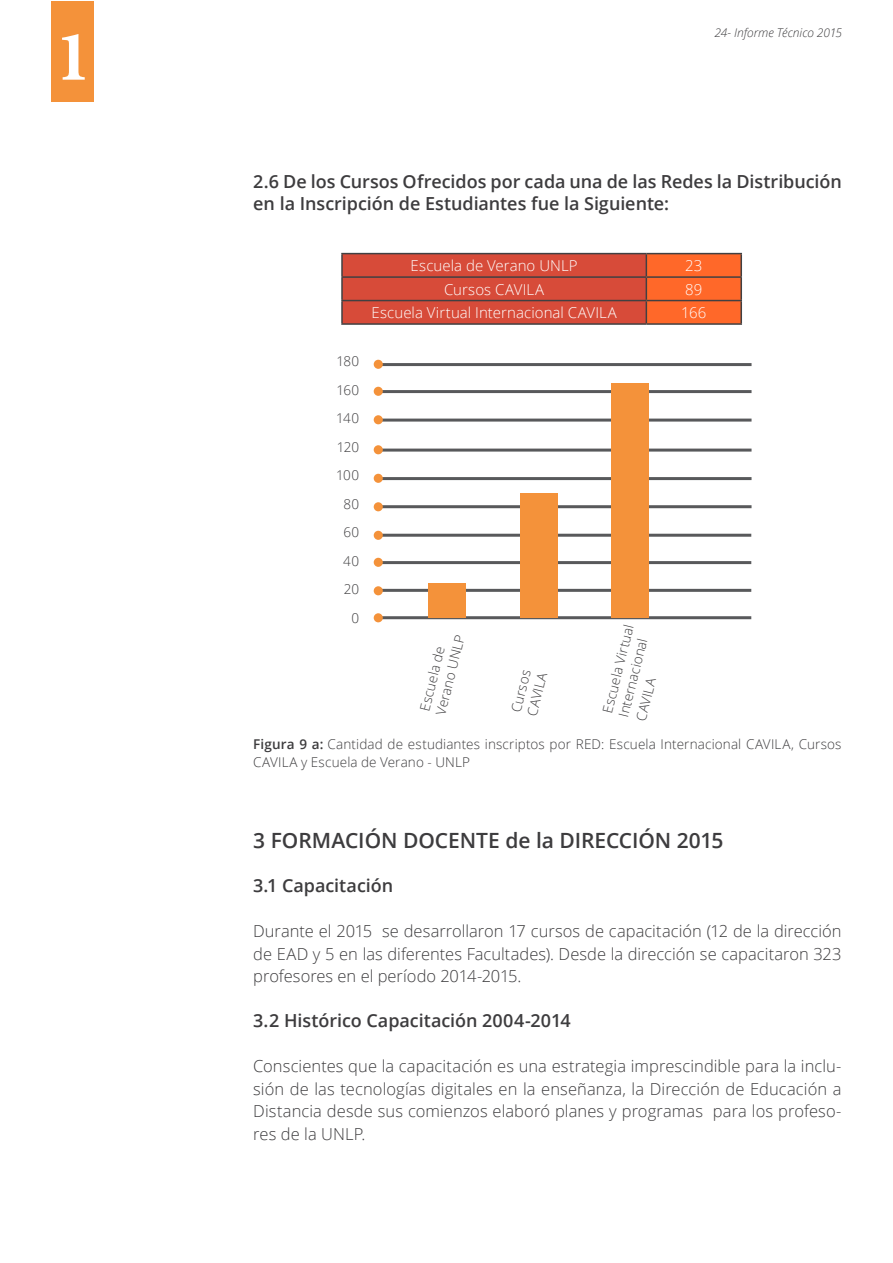
<style>
.page{position:relative;width:893px;height:1263px;background:#fff}
.page>*{position:absolute;margin:0;border:0;box-sizing:border-box;transform-origin:0 0}
.t1{font:700 72px "Minion Pro";color:#fff}
.t2{font:600 21px "Open Sans";letter-spacing:-.005em;color:#3d3c3e}
.t3{font:600 18px/21.6px "Open Sans";color:#3d3c3e}
.t4{font:300 16.5px/22.5px "Open Sans";letter-spacing:.005em;color:#3d3c3e;text-align:justify}
.t5{font:300 15px "Open Sans";letter-spacing:.005em;color:#fff}
.t6{font:300 13.5px/28.5px "Open Sans";letter-spacing:.01em;color:#3d3c3e}
.t7{font:italic 300 12px "Open Sans";color:#3d3c3e}
.s1{font-weight:600}
</style>
<div class="page">
<hr style="left:378px;top:616px;width:373px;height:3px;background:#58595b">
<hr style="left:378px;top:589px;width:373px;height:3px;background:#58595b">
<hr style="left:378px;top:561px;width:373px;height:3px;background:#58595b">
<hr style="left:378px;top:534px;width:373px;height:3px;background:#58595b">
<hr style="left:378px;top:505px;width:373px;height:3px;background:#58595b">
<div style="left:428px;top:583px;width:38px;height:35px;background:#f4923a"></div>
<div style="left:374px;top:613px;width:9px;height:9px;background:#f4923a;border-radius:50%"></div>
<div style="left:374px;top:586px;width:9px;height:9px;background:#f4923a;border-radius:50%"></div>
<div style="left:374px;top:558px;width:9px;height:9px;background:#f4923a;border-radius:50%"></div>
<div style="left:374px;top:531px;width:9px;height:9px;background:#f4923a;border-radius:50%"></div>
<div style="left:374px;top:502px;width:9px;height:9px;background:#f4923a;border-radius:50%"></div>
<hr style="left:378px;top:477px;width:373px;height:3px;background:#58595b">
<div style="left:374px;top:474px;width:9px;height:9px;background:#f4923a;border-radius:50%"></div>
<hr style="left:378px;top:449px;width:373px;height:3px;background:#58595b">
<div style="left:374px;top:445px;width:9px;height:9px;background:#f4923a;border-radius:50%"></div>
<hr style="left:378px;top:419px;width:373px;height:3px;background:#58595b">
<div style="left:374px;top:415px;width:9px;height:9px;background:#f4923a;border-radius:50%"></div>
<hr style="left:378px;top:390px;width:373px;height:3px;background:#58595b">
<div style="left:374px;top:387px;width:9px;height:9px;background:#f4923a;border-radius:50%"></div>
<hr style="left:378px;top:363px;width:373px;height:3px;background:#58595b">
<div style="left:374px;top:360px;width:9px;height:9px;background:#f4923a;border-radius:50%"></div>
<div style="left:520px;top:493px;width:37px;height:125px;background:#f4923a"></div>
<div style="left:611px;top:383px;width:38px;height:235px;background:#f4923a"></div>
<hr style="left:341px;top:253px;width:305px;height:1px;background:#414042">
<hr style="left:341px;top:254px;width:2px;height:22px;background:#414042">
<hr style="left:646px;top:253px;width:96px;height:1px;background:#414042">
<hr style="left:740px;top:254px;width:2px;height:22px;background:#414042">
<hr style="left:341px;top:301px;width:2px;height:22px;background:#414042">
<hr style="left:740px;top:301px;width:2px;height:22px;background:#414042">
<hr style="left:341px;top:323px;width:305px;height:2px;background:#414042">
<hr style="left:646px;top:323px;width:96px;height:2px;background:#414042">
<hr style="left:341px;top:276px;width:305px;height:2px;background:#414042">
<hr style="left:341px;top:278px;width:2px;height:22px;background:#414042">
<hr style="left:646px;top:276px;width:96px;height:2px;background:#414042">
<svg style="left:342px;top:254px;width:399px;height:70px;background:#d75035"></svg>
<hr style="left:740px;top:278px;width:2px;height:22px;background:#414042">
<hr style="left:341px;top:300px;width:305px;height:1px;background:#414042">
<hr style="left:646px;top:300px;width:96px;height:1px;background:#414042">
<div style="left:52px;top:2px;width:42px;height:100px;background:#f4923a"></div>
<h1 class="t1" style="left:55px;top:6px;width:37px">1</h1>
<p class="t7" style="left:714px;top:24px;width:129px">24- Informe Técnico 2015</p>
<p class="t3" style="left:253px;top:170px;width:590px">2.6 De los Cursos Ofrecidos por cada una de las Redes la Distribución en la Inscripción de Estudiantes fue la Siguiente:</p>
<p class="t5" style="left:411px;top:255px;width:169px">Escuela de Verano UNLP</p>
<p class="t5" style="left:685px;top:255px;width:19px">23</p>
<p class="t5" style="left:444px;top:279px;width:101px">Cursos CAVILA</p>
<p class="t5" style="left:685px;top:279px;width:19px">89</p>
<p class="t5" style="left:371px;top:302px;width:247px">Escuela Virtual Internacional CAVILA</p>
<p class="t5" style="left:681px;top:302px;width:27px">166</p>
<p class="t6" style="left:336px;top:347px;width:24px;text-align:right">180<br>160<br>140<br>120<br>100<br>80<br>60<br>40<br>20<br>0</p>
<p class="t6" style="left:416px;top:708px;width:83px;line-height:16.5px;rotate:-76deg">Escuela de<br>Verano UNLP</p>
<p class="t6" style="left:507px;top:709px;width:46px;line-height:16.5px;rotate:-76deg">Cursos<br>CAVILA</p>
<p class="t6" style="left:599px;top:711px;width:92px;line-height:16.5px;rotate:-76deg">Escuela Virtual<br>Internacional</p>
<p class="t6" style="left:626px;top:717px;width:46px;rotate:-76deg">CAVILA</p>
<p class="t6" style="left:253px;top:735px;width:590px;line-height:18px"><span class="s1">Figura 9 a:</span> Cantidad de estudiantes inscriptos por RED: Escuela Internacional CAVILA, Cursos<br>CAVILA y Escuela de Verano - UNLP</p>
<p class="t2" style="left:253px;top:826px;width:472px">3 FORMACIÓN DOCENTE de la DIRECCIÓN 2015</p>
<p class="t3" style="left:253px;top:874px;width:141px">3.1 Capacitación</p>
<p class="t4" style="left:253px;top:919px;width:590px">Durante el 2015 se desarrollaron 17 cursos de capacitación (12 de la dirección de EAD y 5 en las diferentes Facultades). Desde la dirección se capacitaron 323 profesores en el período 2014-2015.</p>
<p class="t3" style="left:253px;top:1009px;width:319px">3.2 Histórico Capacitación 2004-2014</p>
<p class="t4" style="left:253px;top:1054px;width:590px">Conscientes que la capacitación es una estrategia imprescindible para la inclu&shy;sión de las tecnologías digitales en la enseñanza, la Dirección de Educación a Distancia desde sus comienzos elaboró planes y programas para los profeso&shy;res de la UNLP.</p>
</div>
